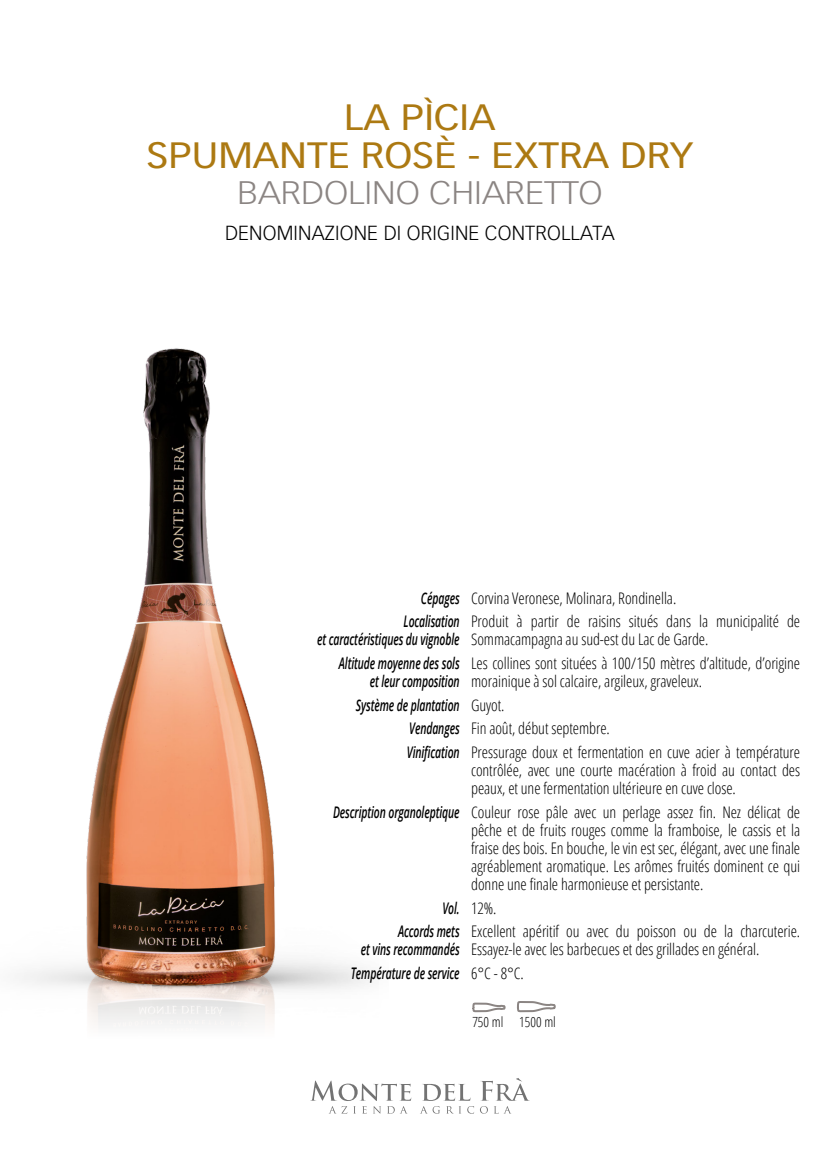
<style>
.page{position:relative;width:840px;height:1163px;background:#fff}
.page>*{position:absolute;margin:0;border:0;box-sizing:border-box;transform-origin:0 0}
.t1{font:36px/38px "Vectora LT Std";color:#ac7912;text-align:center;scale:1.1 1}
.t2{font:300 32px "Vectora LT Std";color:#8b8583;scale:1.1 1}
.t3{font:300 20px "Vectora LT Std";letter-spacing:.01em;color:#000}
.t4{font:300 condensed 16px/18px "Open Sans";letter-spacing:-.005em;color:#000}
.t5{font:italic 600 16px/18px "Open Sans";letter-spacing:-.01em;color:#000;text-align:right;scale:.65 1}
.t6{font:300 condensed 14px "Open Sans";color:#000}
.s1{font-weight:600;font-style:italic;font-stretch:normal}
.s2{font-weight:300;font-style:normal;font-stretch:condensed}
</style>
<div class="page">
<img style="left:48px;top:992px;width:270px;height:33px">
<img style="left:48px;top:348px;width:270px;height:644px">
<svg style="left:310px;top:1080px;width:101px;height:33px"></svg>
<svg style="left:421px;top:1078px;width:108px;height:35px"></svg>
<svg style="left:472px;top:1002px;width:34px;height:11px"></svg>
<svg style="left:517px;top:1001px;width:39px;height:12px"></svg>
<h1 class="t1" style="left:146px;top:99px;width:499px">LA PÌCIA<br>SPUMANTE ROSÈ - EXTRA DRY</h1>
<h2 class="t2" style="left:237px;top:174px;width:333px">BARDOLINO CHIARETTO</h2>
<p class="t3" style="left:225px;top:221px;width:391px">DENOMINAZIONE DI ORIGINE CONTROLLATA</p>
<p class="t4" style="left:403px;top:585px;width:274px;line-height:23.6px;text-indent:17px"><span class="s1">Cépages</span> Corvina Veronese, Molinara, Rondinella.<br><span class="s1">Localisation</span></p>
<p class="t5" style="left:317px;top:630px;width:221px">et caractéristiques du vignoble</p>
<p class="t4" style="left:471px;top:612px;width:330px">Produit à partir de raisins situés dans la municipalité de<br>Sommacampagna au sud-est du Lac de Garde.</p>
<p class="t5" style="left:339px;top:653px;width:187px">Altitude moyenne des sols et leur composition</p>
<p class="t4" style="left:471px;top:653px;width:330px">Les collines sont situées à 100/150 mètres d’altitude, d’origine morainique à sol calcaire, argileux, graveleux.</p>
<p class="t4" style="left:406px;top:692px;width:394px;line-height:23.8px;text-indent:-51px"><span class="s1">Système de plantation</span> Guyot.<br><span class="s1">Vendanges</span> Fin août, début septembre.<br><span class="s1">Vinification</span> Pressurage doux et fermentation en cuve acier à température</p>
<p class="t4" style="left:471px;top:760px;width:330px">contrôlée, avec une courte macération à froid au contact des peaux, et une fermentation ultérieure en cuve close.</p>
<p class="t4" style="left:471px;top:802px;width:330px;text-align:justify;text-indent:-138px"><span class="s1">Description organoleptique</span> Couleur rose pâle avec un perlage assez fin. Nez délicat de pêche et de fruits rouges comme la framboise, le cassis et la fraise des bois. En bouche, le vin est sec, élégant, avec une finale agréablement aromatique. Les arômes fruités dominent ce qui donne une finale harmonieuse et persistante.</p>
<p class="t5" style="left:398px;top:895px;width:153px;line-height:23.6px;text-align:left;text-indent:44px">Vol. <span class="s2">12%.<br></span>Accords mets</p>
<p class="t5" style="left:360px;top:940px;width:154px">et vins recommandés</p>
<p class="t4" style="left:471px;top:921px;width:330px">Excellent apéritif ou avec du poisson ou de la charcuterie.<br>Essayez-le avec les barbecues et des grillades en général.</p>
<p class="t5" style="left:350px;top:963px;width:267px">Température de service <span class="s2">6°C - 8°C.</span></p>
<p class="t6" style="left:472px;top:1012px;width:85px">750 ml 1500 ml</p>
</div>
